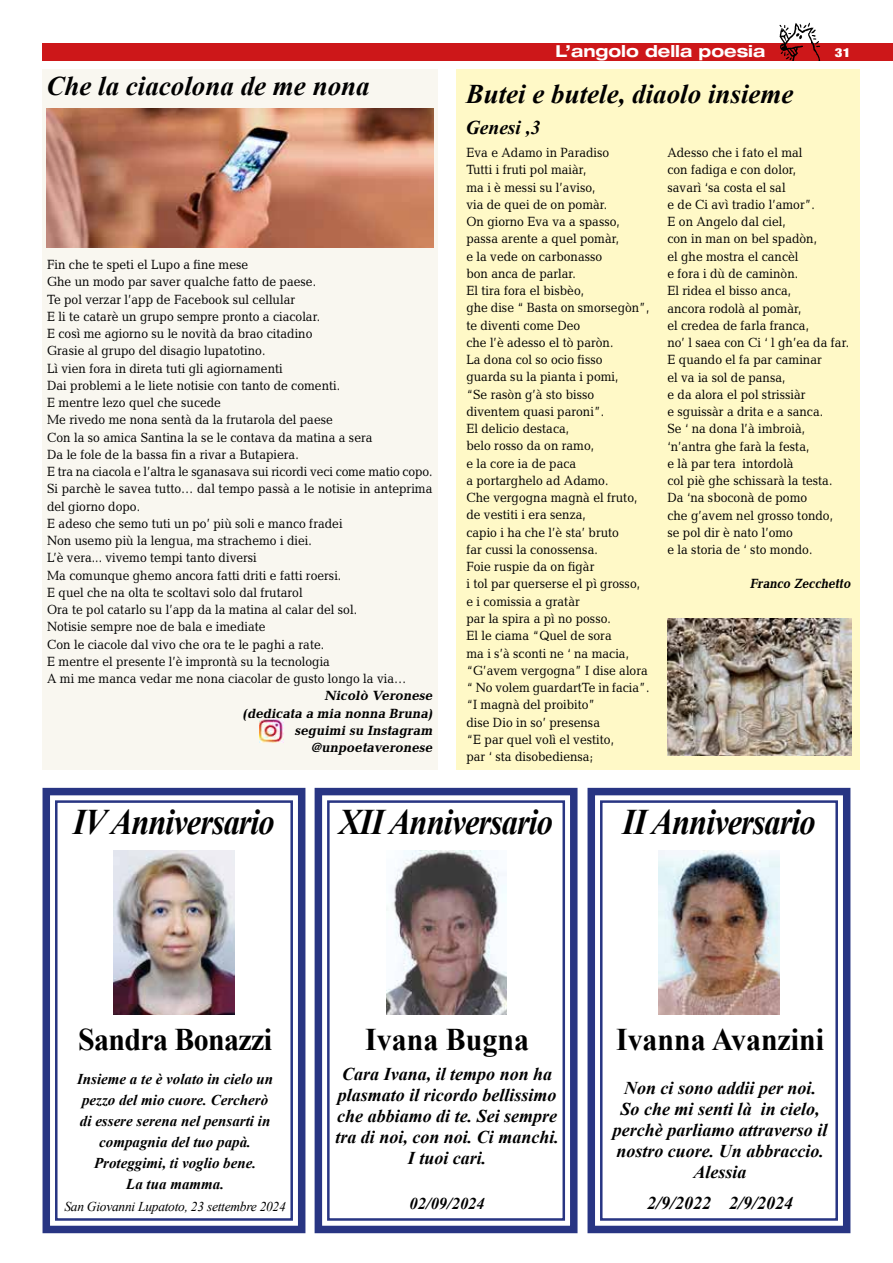
<style>
.page{position:relative;width:893px;height:1263px;background:#fff}
.page>*{position:absolute;margin:0;border:0;box-sizing:border-box;transform-origin:0 0}
.t1{font:italic 700 36px "Times New Roman";letter-spacing:-.03em;color:#000;scale:.9 1}
.t2{font:700 31.5px "Times New Roman";color:#000;scale:.95 1}
.t3{font:700 31.5px "Times New Roman";letter-spacing:-.02em;color:#000;scale:.95 1}
.t4{font:italic 700 27px "Times New Roman";color:#000}
.t5{font:italic 700 19.5px "Times New Roman";color:#000}
.t6{font:italic 700 18px/21px "Times New Roman";color:#000;text-align:center}
.t7{font:700 expanded 16.5px "Helvetica Neue LT Std";color:#fff}
.t8{font:italic 700 16.5px "Times New Roman";color:#000}
.t9{font:italic 700 15px/21px "Times New Roman";color:#000;text-align:center}
.t10{font:13.5px/17.2px "Candida Std";color:#000;scale:.9 1}
.t11{font:italic 700 13.5px/17.2px "Candida Std";color:#000;text-align:right}
.t12{font:italic 13.5px "Times New Roman";letter-spacing:-.02em;color:#000}
.t13{font:italic 700 13.5px "Candida Std";color:#000;scale:.9 1}
.t14{font:900 condensed 12.45px "Helvetica Neue LT Std";color:#fff;scale:1.2 1}
</style>
<div class="page">
<div style="left:43px;top:43px;width:850px;height:17px;background:#cd1719"></div>
<img style="left:777px;top:22px;width:43px;height:39px">
<div style="left:43px;top:69px;width:395px;height:701px;background:#f9f7f0"></div>
<div style="left:456px;top:69px;width:404px;height:701px;background:#fff9c7"></div>
<img style="left:260px;top:719px;width:23px;height:23px">
<img style="left:47px;top:108px;width:387px;height:139px">
<svg style="left:42px;top:787px;width:264px;height:447px"></svg>
<div style="left:55px;top:800px;width:238px;height:421px;border:3px solid #283583"></div>
<img style="left:113px;top:850px;width:122px;height:165px">
<svg style="left:314px;top:787px;width:264px;height:447px"></svg>
<div style="left:327px;top:800px;width:238px;height:421px;border:3px solid #283583"></div>
<img style="left:386px;top:850px;width:120px;height:165px">
<svg style="left:587px;top:787px;width:264px;height:447px"></svg>
<div style="left:600px;top:800px;width:238px;height:421px;border:3px solid #283583"></div>
<img style="left:658px;top:850px;width:122px;height:165px">
<img style="left:667px;top:618px;width:184px;height:138px">
<h3 class="t4" style="left:46px;top:67px;width:325px">Che la ciacolona de me nona</h3>
<p class="t10" style="left:47px;top:256px;width:430px">Fin che te speti el Lupo a fine mese<br>Ghe un modo par saver qualche fatto de paese.<br>Te pol verzar l’app de Facebook sul cellular<br>E li te catarè un grupo sempre pronto a ciacolar.<br>E così me agiorno su le novità da brao citadino<br>Grasie al grupo del disagio lupatotino.<br>Lì vien fora in direta tuti gli agiornamenti<br>Dai problemi a le liete notisie con tanto de comenti.<br>E mentre lezo quel che sucede<br>Me rivedo me nona sentà da la frutarola del paese<br>Con la so amica Santina la se le contava da matina a sera<br>Da le fole de la bassa fin a rivar a Butapiera.<br>E tra na ciacola e l’altra le sganasava sui ricordi veci come matio copo.<br>Si parchè le savea tutto… dal tempo passà a le notisie in anteprima del giorno dopo.<br>E adeso che semo tuti un po’ più soli e manco fradei<br>Non usemo più la lengua, ma strachemo i diei.<br>L’è vera... vivemo tempi tanto diversi<br>Ma comunque ghemo ancora fatti driti e fatti roersi.<br>E quel che na olta te scoltavi solo dal frutarol<br>Ora te pol catarlo su l’app da la matina al calar del sol.<br>Notisie sempre noe de bala e imediate<br>Con le ciacole dal vivo che ora te le paghi a rate.<br>E mentre el presente l’è improntà su la tecnologia<br>A mi me manca vedar me nona ciacolar de gusto longo la via…</p>
<p class="t11" style="left:243px;top:687px;width:194px">Nicolò Veronese<br>(dedicata a mia nonna Bruna) seguimi su Instagram @unpoetaveronese</p>
<p class="t7" style="left:556px;top:41px;width:211px">L’angolo della poesia</p>
<p class="t14" style="left:835px;top:45px;width:15px">31</p>
<h3 class="t4" style="left:466px;top:75px;width:329px">Butei e butele, diaolo insieme</h3>
<h3 class="t5" style="left:466px;top:114px;width:76px">Genesi ,3</h3>
<p class="t10" style="left:466px;top:144px;width:205px">Eva e Adamo in Paradiso<br>Tutti i fruti pol maiàr,<br>ma i è messi su l’aviso,<br>via de quei de on pomàr.<br>On giorno Eva va a spasso, passa arente a quel pomàr,<br>e la vede on carbonasso<br>bon anca de parlar.<br>El tira fora el bisbèo,<br>ghe dise “ Basta on smorsegòn”, te diventi come Deo<br>che l’è adesso el tò paròn.<br>La dona col so ocio fisso<br>guarda su la pianta i pomi,<br>“Se rasòn g’à sto bisso diventem quasi paroni”.<br>El delicio destaca,<br>belo rosso da on ramo,<br>e la core ia de paca<br>a portarghelo ad Adamo.<br>Che vergogna magnà el fruto, de vestiti i era senza,<br>capio i ha che l’è sta’ bruto<br>far cussi la conossensa.<br>Foie ruspie da on figàr<br>i tol par querserse el pì grosso, e i comissia a gratàr<br>par la spira a pì no posso.<br>El le ciama “Quel de sora<br>ma i s’à sconti ne ‘ na macia, “G’avem vergogna” I dise alora “ No volem guardartTe in facia”. “I magnà del proibito”<br>dise Dio in so’ presensa<br>“E par quel volì el vestito,<br>par ‘ sta disobediensa;</p>
<p class="t10" style="left:667px;top:144px;width:203px">Adesso che i fato el mal<br>con fadiga e con dolor,<br>savarì ‘sa costa el sal<br>e de Ci avì tradio l’amor”.<br>E on Angelo dal ciel,<br>con in man on bel spadòn,<br>el ghe mostra el cancèl<br>e fora i dù de caminòn.<br>El ridea el bisso anca,<br>ancora rodolà al pomàr,<br>el credea de farla franca,<br>no’ l saea con Ci ‘ l gh’ea da far.<br>E quando el fa par caminar<br>el va ia sol de pansa,<br>e da alora el pol strissiàr<br>e sguissàr a drita e a sanca.<br>Se ‘ na dona l’à imbroià, ‘n’antra ghe farà la festa,<br>e là par tera intordolà<br>col piè ghe schissarà la testa.<br>Da ‘na sboconà de pomo<br>che g’avem nel grosso tondo,<br>se pol dir è nato l’omo<br>e la storia de ‘ sto mondo.</p>
<p class="t13" style="left:750px;top:576px;width:116px">Franco Zecchetto</p>
<h1 class="t1" style="left:73px;top:797px;width:225px">IV Anniversario</h1>
<h1 class="t1" style="left:339px;top:797px;width:239px">XII Anniversario</h1>
<h1 class="t1" style="left:622px;top:797px;width:216px">II Anniversario</h1>
<h2 class="t3" style="left:78px;top:1017px;width:206px">Sandra Bonazzi</h2>
<p class="t9" style="left:77px;top:1068px;width:198px">Insieme a te è volato in cielo un pezzo del mio cuore. Cercherò di essere serena nel pensarti in compagnia del tuo papà.<br>Proteggimi, ti voglio bene.<br>La tua mamma.</p>
<p class="t12" style="left:64px;top:1197px;width:223px">San Giovanni Lupatoto, 23 settembre 2024</p>
<h2 class="t2" style="left:365px;top:1017px;width:174px">Ivana Bugna</h2>
<h3 class="t6" style="left:335px;top:1063px;width:225px">Cara Ivana, il tempo non ha plasmato il ricordo bellissimo che abbiamo di te. Sei sempre tra di noi, con noi. Ci manchi.<br>I tuoi cari.</h3>
<p class="t8" style="left:410px;top:1192px;width:77px">02/09/2024</p>
<h2 class="t2" style="left:616px;top:1017px;width:221px">Ivanna Avanzini</h2>
<h3 class="t6" style="left:613px;top:1076px;width:216px">Non ci sono addii per noi.<br>So che mi senti là in cielo, perchè parliamo attraverso il nostro cuore. Un abbraccio.<br>Alessia</h3>
<h3 class="t6" style="left:647px;top:1192px;width:148px">2/9/2022 2/9/2024</h3>
</div>
